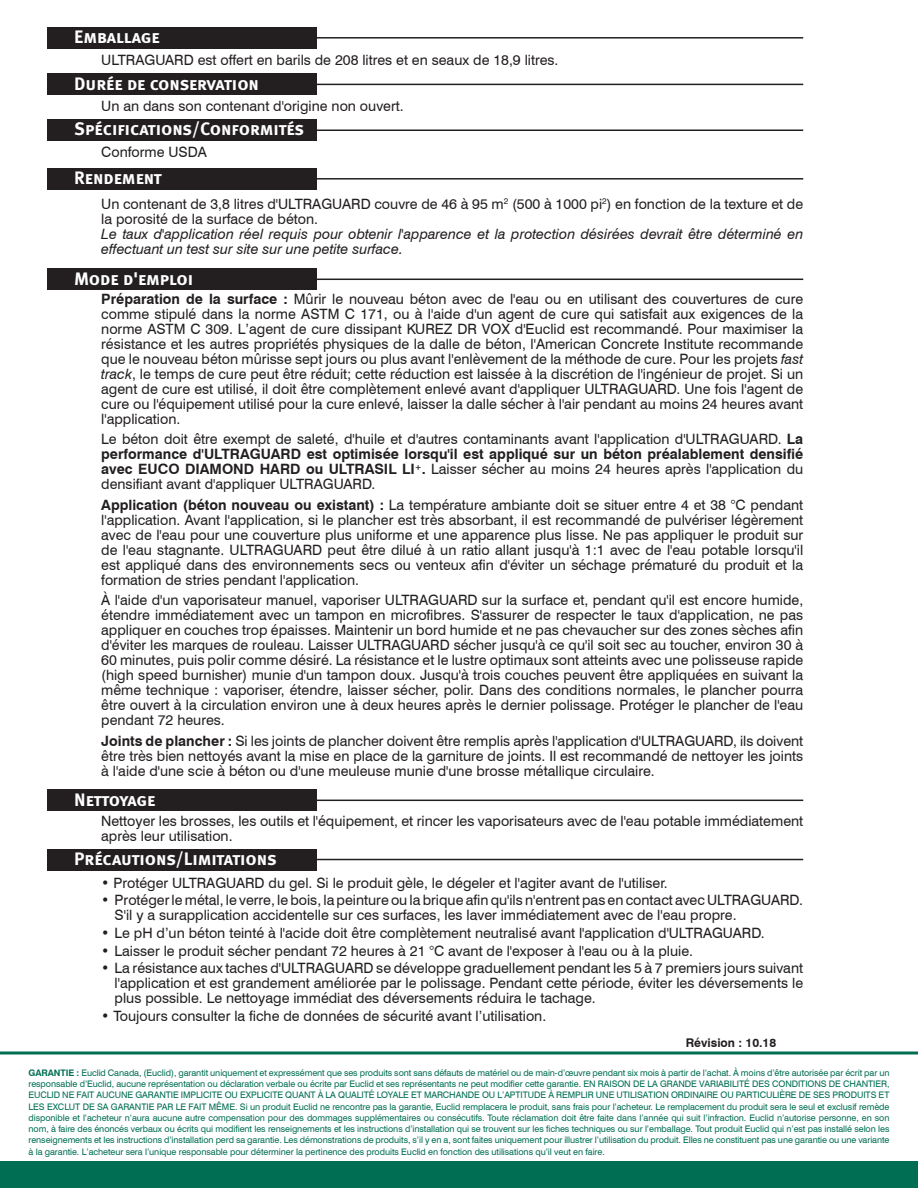
<style>
.page{position:relative;width:918px;height:1188px;background:#fff}
.page>*{position:absolute;margin:0;border:0;box-sizing:border-box;transform-origin:0 0}
.SubHeading{font:18px "Meta Bold Caps";letter-spacing:-.005em;color:#fff}
.SubHeading-2{font:18px "Meta Bold LF Caps";letter-spacing:-.01em;color:#fff}
.Body_Copy{font:14.25px/15px "Swiss 721 BT";color:#231f20;text-align:justify}
.Bullet_Copy{font:14.25px/15px "Swiss 721 BT";color:#231f20}
.Technical_Tabs{font:italic 14.25px/15px "Swiss 721 BT";color:#231f20}
.Technical_Tabs-2{font:14.25px/15px "Swiss 721 BT";color:#231f20}
.Bullet_Copy-2{font:700 12px "Swiss 721 BT";color:#231f20}
.t1{font:9px/11.2px "Swiss 721 BT";letter-spacing:-.01em;color:#006e53;text-align:justify}
.s1{font-weight:700}
.s2{font-style:italic}
</style>
<div class="page">
<div style="left:0;top:1161px;width:918px;height:27px;background:#006e53"></div>
<hr style="left:0;top:1052px;width:918px;height:2px;background:#006e53">
<div style="left:47px;top:268px;width:270px;height:22px;background:#231f20"></div>
<hr style="left:306px;top:279px;width:497px;height:1px;background:#231f20">
<div style="left:47px;top:790px;width:270px;height:21px;background:#231f20"></div>
<hr style="left:306px;top:800px;width:497px;height:1px;background:#231f20">
<div style="left:47px;top:849px;width:270px;height:21px;background:#231f20"></div>
<hr style="left:306px;top:859px;width:497px;height:1px;background:#231f20">
<div style="left:47px;top:74px;width:270px;height:21px;background:#231f20"></div>
<hr style="left:306px;top:84px;width:497px;height:1px;background:#231f20">
<div style="left:47px;top:119px;width:270px;height:22px;background:#231f20"></div>
<hr style="left:306px;top:130px;width:497px;height:1px;background:#231f20">
<div style="left:47px;top:168px;width:270px;height:22px;background:#231f20"></div>
<hr style="left:306px;top:178px;width:497px;height:2px;background:#231f20">
<div style="left:47px;top:27px;width:270px;height:22px;background:#231f20"></div>
<hr style="left:306px;top:37px;width:497px;height:2px;background:#231f20">
<p class="SubHeading" style="left:74px;top:26px;width:87px">Emballage</p>
<p class="Body_Copy" style="left:101px;top:52px;width:459px">ULTRAGUARD est offert en barils de 208 litres et en seaux de 18,9 litres.</p>
<p class="SubHeading-2" style="left:74px;top:73px;width:186px">Durée de conservation</p>
<p class="Body_Copy" style="left:101px;top:98px;width:304px">Un an dans son contenant d'origine non ouvert.</p>
<p class="SubHeading" style="left:74px;top:119px;width:231px">Spécifications/Conformités</p>
<p class="Bullet_Copy" style="left:101px;top:145px;width:107px">Conforme USDA</p>
<p class="SubHeading" style="left:74px;top:167px;width:89px">Rendement</p>
<p class="Technical_Tabs-2" style="left:101px;top:196px;width:703px">Un contenant de 3,8 litres d'ULTRAGUARD couvre de 46 à 95 m<sup>2</sup> (500 à 1000 pi<sup>2</sup>) en fonction de la texture et de la porosité de la surface de béton.</p>
<p class="Technical_Tabs" style="left:101px;top:226px;width:703px">Le taux d'application réel requis pour obtenir l'apparence et la protection désirées devrait être déterminé en effectuant un test sur site sur une petite surface.</p>
<p class="SubHeading" style="left:74px;top:268px;width:120px">Mode d'emploi</p>
<p class="Body_Copy" style="left:101px;top:291px;width:704px"><span class="s1">Préparation de la surface :</span> Mûrir le nouveau béton avec de l'eau ou en utilisant des couvertures de cure comme stipulé dans la norme ASTM C 171, ou à l'aide d'un agent de cure qui satisfait aux exigences de la norme ASTM C 309. L’agent de cure dissipant KUREZ DR VOX d'Euclid est recommandé. Pour maximiser la résistance et les autres propriétés physiques de la dalle de béton, l'American Concrete Institute recommande que le nouveau béton mûrisse sept jours ou plus avant l'enlèvement de la méthode de cure. Pour les projets <span class="s2">fast track</span>, le temps de cure peut être réduit; cette réduction est laissée à la discrétion de l'ingénieur de projet. Si un agent de cure est utilisé, il doit être complètement enlevé avant d'appliquer ULTRAGUARD. Une fois l'agent de cure ou l'équipement utilisé pour la cure enlevé, laisser la dalle sécher à l'air pendant au moins 24 heures avant l'application.</p>
<p class="Body_Copy" style="left:101px;top:432px;width:704px">Le béton doit être exempt de saleté, d'huile et d'autres contaminants avant l'application d'ULTRAGUARD. <span class="s1">La performance d'ULTRAGUARD est optimisée lorsqu'il est appliqué sur un béton préalablement densifié avec EUCO DIAMOND HARD ou ULTRASIL LI</span><sup>+</sup><span class="s1">.</span> Laisser sécher au moins 24 heures après l'application du densifiant avant d'appliquer ULTRAGUARD.</p>
<p class="Body_Copy" style="left:101px;top:497px;width:704px"><span class="s1">Application (béton nouveau ou existant) :</span> La température ambiante doit se situer entre 4 et 38 °C pendant l'application. Avant l'application, si le plancher est très absorbant, il est recommandé de pulvériser légèrement avec de l'eau pour une couverture plus uniforme et une apparence plus lisse. Ne pas appliquer le produit sur de l'eau stagnante. ULTRAGUARD peut être dilué à un ratio allant jusqu'à 1:1 avec de l'eau potable lorsqu'il est appliqué dans des environnements secs ou venteux afin d'éviter un séchage prématuré du produit et la formation de stries pendant l'application.</p>
<p class="Body_Copy" style="left:101px;top:593px;width:704px">À l'aide d'un vaporisateur manuel, vaporiser ULTRAGUARD sur la surface et, pendant qu'il est encore humide, étendre immédiatement avec un tampon en microfibres. S'assurer de respecter le taux d'application, ne pas appliquer en couches trop épaisses. Maintenir un bord humide et ne pas chevaucher sur des zones sèches afin d'éviter les marques de rouleau. Laisser ULTRAGUARD sécher jusqu'à ce qu'il soit sec au toucher, environ 30 à 60 minutes, puis polir comme désiré. La résistance et le lustre optimaux sont atteints avec une polisseuse rapide (high speed burnisher) munie d'un tampon doux. Jusqu'à trois couches peuvent être appliquées en suivant la même technique : vaporiser, étendre, laisser sécher, polir. Dans des conditions normales, le plancher pourra être ouvert à la circulation environ une à deux heures après le dernier polissage. Protéger le plancher de l'eau pendant 72 heures.</p>
<p class="Body_Copy" style="left:101px;top:733px;width:704px"><span class="s1">Joints de plancher :</span> Si les joints de plancher doivent être remplis après l'application d'ULTRAGUARD, ils doivent être très bien nettoyés avant la mise en place de la garniture de joints. Il est recommandé de nettoyer les joints à l'aide d'une scie à béton ou d'une meuleuse munie d'une brosse métallique circulaire.</p>
<p class="SubHeading" style="left:74px;top:789px;width:83px">Nettoyage</p>
<p class="Body_Copy" style="left:101px;top:813px;width:704px">Nettoyer les brosses, les outils et l'équipement, et rincer les vaporisateurs avec de l'eau potable immédiatement après leur utilisation.</p>
<p class="SubHeading-2" style="left:74px;top:848px;width:204px">Précautions/Limitations</p>
<p class="Bullet_Copy" style="left:101px;top:875px;width:568px">• Protéger ULTRAGUARD du gel. Si le produit gèle, le dégeler et l'agiter avant de l'utiliser.</p>
<p class="Bullet_Copy" style="left:115px;top:893px;width:690px;text-indent:-14px">• Protéger le métal, le verre, le bois, la peinture ou la brique afin qu'ils n'entrent pas en contact avec ULTRAGUARD.<br>S'il y a surapplication accidentelle sur ces surfaces, les laver immédiatement avec de l'eau propre.</p>
<p class="Bullet_Copy" style="left:101px;top:925px;width:665px">• Le pH d’un béton teinté à l'acide doit être complètement neutralisé avant l'application d'ULTRAGUARD.</p>
<p class="Bullet_Copy" style="left:101px;top:943px;width:593px">• Laisser le produit sécher pendant 72 heures à 21 °C avant de l'exposer à l'eau ou à la pluie.</p>
<p class="Bullet_Copy" style="left:115px;top:961px;width:690px;text-align:justify;text-indent:-14px">• La résistance aux taches d'ULTRAGUARD se développe graduellement pendant les 5 à 7 premiers jours suivant l'application et est grandement améliorée par le polissage. Pendant cette période, éviter les déversements le plus possible. Le nettoyage immédiat des déversements réduira le tachage.</p>
<p class="Bullet_Copy" style="left:101px;top:1008px;width:447px">• Toujours consulter la fiche de données de sécurité avant l’utilisation.</p>
<p class="Bullet_Copy-2" style="left:686px;top:1035px;width:92px">Révision : 10.18</p>
<p class="t1" style="left:28px;top:1067px;width:863px"><span class="s1">GARANTIE :</span> Euclid Canada, (Euclid), garantit uniquement et expressément que ses produits sont sans défauts de matériel ou de main-d’œuvre pendant six mois à partir de l’achat. À moins d’être autorisée par écrit par un responsable d’Euclid, aucune représentation ou déclaration verbale ou écrite par Euclid et ses représentants ne peut modifier cette garantie. EN RAISON DE LA GRANDE VARIABILITÉ DES CONDITIONS DE CHANTIER, EUCLID NE FAIT AUCUNE GARANTIE IMPLICITE OU EXPLICITE QUANT À LA QUALITÉ LOYALE ET MARCHANDE OU L’APTITUDE À REMPLIR UNE UTILISATION ORDINAIRE OU PARTICULIÈRE DE SES PRODUITS ET LES EXCLUT DE SA GARANTIE PAR LE FAIT MÊME. Si un produit Euclid ne rencontre pas la garantie, Euclid remplacera le produit, sans frais pour l’acheteur. Le remplacement du produit sera le seul et exclusif remède disponible et l’acheteur n’aura aucune autre compensation pour des dommages supplémentaires ou consécutifs. Toute réclamation doit être faite dans l’année qui suit l’infraction. Euclid n’autorise personne, en son nom, à faire des énoncés verbaux ou écrits qui modifient les renseignements et les instructions d’installation qui se trouvent sur les fiches techniques ou sur l’emballage. Tout produit Euclid qui n’est pas installé selon les renseignements et les instructions d’installation perd sa garantie. Les démonstrations de produits, s’il y en a, sont faites uniquement pour illustrer l’utilisation du produit. Elles ne constituent pas une garantie ou une variante à la garantie. L’acheteur sera l’unique responsable pour déterminer la pertinence des produits Euclid en fonction des utilisations qu’il veut en faire.</p>
</div>
